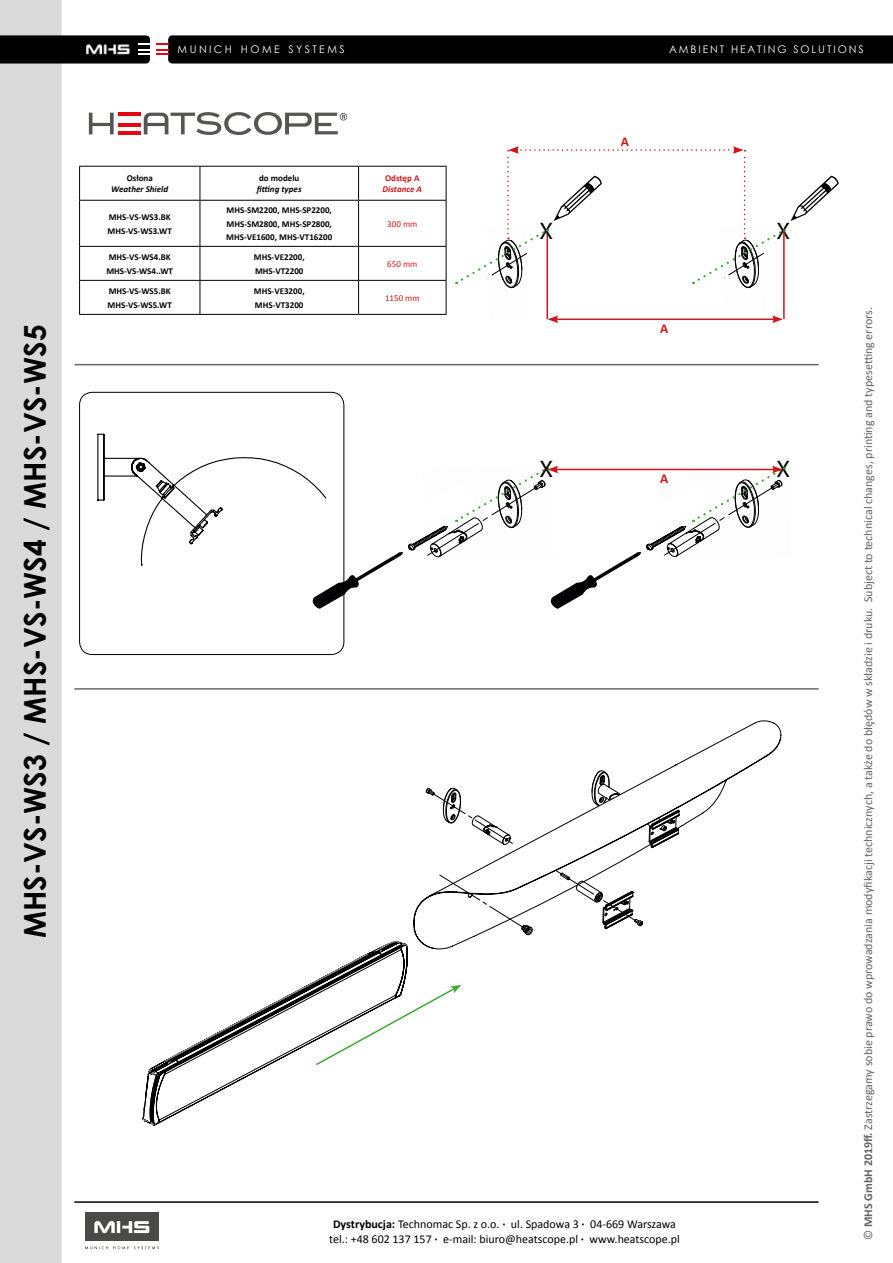
<style>
.page{position:relative;width:893px;height:1263px;background:#fff}
.page>*{position:absolute;margin:0;border:0;box-sizing:border-box;transform-origin:0 0}
.t1{font:700 30px "Century Gothic";color:#000}
.t2{font:24px "Myriad Pro";color:#000}
.t3{font:700 13.5px "Calibri";color:#cd171a}
.t4{font:12px "Calibri";color:#646363}
.t5{font:12px/14.4px "Calibri";color:#000;text-align:center}
.t6{font:10.5px "Century Gothic";letter-spacing:.18em;color:#fff}
.t7{font:10.5px "Century Gothic";letter-spacing:.23em;color:#fff}
.t8{font:700 9px/13.6px "Calibri";color:#000}
.t9{font:italic 700 9px "Calibri";color:#000}
.t10{font:9px "Calibri";color:#cd171a}
.t11{font:italic 700 9px "Calibri";color:#cd171a}
.t12{font:700 9px "Calibri";color:#cd171a}
.t13{font:8.1px "Arial Narrow";color:#000}
.s1{font-weight:700}
</style>
<div class="page">
<div style="left:0;top:0;width:62px;height:1263px;background:#dadada"></div>
<hr style="left:74px;top:1201px;width:745px;height:2px;background:#000">
<svg style="left:156px;top:35px;width:737px;height:29px;background:#0c0b0b"></svg>
<svg style="left:0;top:35px;width:150px;height:29px;background:#191919"></svg>
<svg style="left:413px;top:720px;width:369px;height:230px"></svg>
<hr style="left:79px;top:166px;width:121px;height:1px;background:#000">
<hr style="left:79px;top:167px;width:1px;height:33px;background:#000">
<hr style="left:200px;top:166px;width:159px;height:1px;background:#000">
<hr style="left:200px;top:167px;width:1px;height:33px;background:#000">
<hr style="left:359px;top:166px;width:87px;height:1px;background:#000">
<hr style="left:358px;top:167px;width:1px;height:33px;background:#000">
<hr style="left:446px;top:167px;width:1px;height:33px;background:#000">
<hr style="left:200px;top:200px;width:159px;height:1px;background:#000">
<hr style="left:359px;top:200px;width:87px;height:1px;background:#000">
<hr style="left:358px;top:201px;width:1px;height:45px;background:#000">
<hr style="left:446px;top:201px;width:1px;height:45px;background:#000">
<hr style="left:200px;top:246px;width:159px;height:1px;background:#000">
<hr style="left:359px;top:246px;width:87px;height:1px;background:#000">
<hr style="left:358px;top:247px;width:1px;height:33px;background:#000">
<hr style="left:446px;top:247px;width:1px;height:33px;background:#000">
<hr style="left:200px;top:280px;width:159px;height:1px;background:#000">
<hr style="left:359px;top:280px;width:87px;height:1px;background:#000">
<hr style="left:358px;top:281px;width:1px;height:33px;background:#000">
<hr style="left:446px;top:281px;width:1px;height:33px;background:#000">
<hr style="left:200px;top:314px;width:159px;height:1px;background:#000">
<hr style="left:359px;top:314px;width:87px;height:1px;background:#000">
<hr style="left:79px;top:200px;width:121px;height:1px;background:#000">
<hr style="left:79px;top:201px;width:1px;height:45px;background:#000">
<hr style="left:200px;top:201px;width:1px;height:45px;background:#000">
<hr style="left:79px;top:246px;width:121px;height:1px;background:#000">
<hr style="left:79px;top:247px;width:1px;height:33px;background:#000">
<hr style="left:200px;top:247px;width:1px;height:33px;background:#000">
<hr style="left:79px;top:280px;width:121px;height:1px;background:#000">
<hr style="left:79px;top:281px;width:1px;height:33px;background:#000">
<hr style="left:200px;top:281px;width:1px;height:33px;background:#000">
<hr style="left:79px;top:314px;width:121px;height:1px;background:#000">
<hr style="left:74px;top:364px;width:745px;height:1px;background:#000">
<svg style="left:148px;top:941px;width:259px;height:184px"></svg>
<svg style="left:97px;top:433px;width:688px;height:176px"></svg>
<div style="left:79px;top:392px;width:265px;height:263px;border:1px solid #000;border-radius:13px"></div>
<hr style="left:74px;top:688px;width:745px;height:2px;background:#000">
<svg style="left:143px;top:952px;width:318px;height:171px"></svg>
<svg style="left:89px;top:112px;width:258px;height:23px"></svg>
<hr style="left:118px;top:131px;width:23px;height:3px;background:#e30613">
<hr style="left:118px;top:123px;width:23px;height:3px;background:#e30613">
<hr style="left:118px;top:113px;width:23px;height:3px;background:#e30613">
<div style="left:85px;top:1212px;width:74px;height:29px;background:#4a4a49"></div>
<svg style="left:85px;top:1246px;width:74px;height:3px"></svg>
<svg style="left:94px;top:1221px;width:55px;height:12px"></svg>
<svg style="left:456px;top:146px;width:330px;height:177px"></svg>
<h1 class="t1" style="left:12px;top:938px;width:615px;rotate:-90deg">MHS-VS-WS3 / MHS-VS-WS4 / MHS-VS-WS5</h1>
<p class="t7" style="left:178px;top:41px;width:168px">MUNICH HOME SYSTEMS</p>
<p class="t6" style="left:669px;top:41px;width:196px">AMBIENT HEATING SOLUTIONS</p>
<p class="t8" style="left:127px;top:171px;width:28px">Osłona</p>
<p class="t9" style="left:111px;top:183px;width:59px">Weather Shield</p>
<p class="t8" style="left:259px;top:171px;width:42px">do modelu</p>
<p class="t9" style="left:257px;top:183px;width:46px">fitting types</p>
<p class="t8" style="left:108px;top:210px;width:66px">MHS-VS-WS3.BK<br>MHS-VS-WS3.WT</p>
<p class="t8" style="left:226px;top:203px;width:107px;text-align:justify">MHS-SM2200, MHS-SP2200, MHS-SM2800, MHS-SP2800, MHS-VE1600, MHS-VT16200</p>
<p class="t12" style="left:385px;top:172px;width:36px">Odstęp A</p>
<p class="t11" style="left:383px;top:183px;width:41px">Distance A</p>
<p class="t10" style="left:387px;top:218px;width:32px">300 mm</p>
<p class="t8" style="left:106px;top:250px;width:68px">MHS-VS-WS4.BK<br>MHS-VS-WS4..WT</p>
<p class="t8" style="left:254px;top:250px;width:52px">MHS-VE2200,<br>MHS-VT2200</p>
<p class="t10" style="left:387px;top:258px;width:32px">650 mm</p>
<p class="t8" style="left:108px;top:284px;width:66px">MHS-VS-WS5.BK<br>MHS-VS-WS5.WT</p>
<p class="t8" style="left:254px;top:284px;width:52px">MHS-VE3200,<br>MHS-VT3200</p>
<p class="t10" style="left:385px;top:292px;width:36px">1150 mm</p>
<h3 class="t3" style="left:621px;top:133px;width:10px">A</h3>
<h2 class="t2" style="left:540px;top:216px;width:15px">X</h2>
<h2 class="t2" style="left:776px;top:216px;width:15px">X</h2>
<h2 class="t2" style="left:540px;top:454px;width:15px">X</h2>
<h3 class="t3" style="left:660px;top:320px;width:10px">A</h3>
<h3 class="t3" style="left:660px;top:470px;width:10px">A</h3>
<h2 class="t2" style="left:776px;top:454px;width:15px">X</h2>
<h3 class="t5" style="left:329px;top:1217px;width:352px"><span class="s1">Dystrybucja:</span> Technomac Sp. z o.o. <span class="s1">·</span> ul. Spadowa 3 <span class="s1">·</span> 04-669 Warszawa tel.: +48 602 137 157 <span class="s1">·</span> e-mail: biuro@heatscope.pl <span class="s1">·</span> www.heatscope.pl</h3>
<h3 class="t4" style="left:860px;top:1240px;width:934px;rotate:-90deg">© <span class="s1">MHS GmbH 2019ff.</span> Zastrzegamy sobie prawo do wprowadzania modyfikacji technicznych, a także do błędów w składzie i druku. Subject to technical changes, printing and typesetting errors.</h3>
<p class="t13" style="left:856px;top:624px;width:25px;rotate:-2deg">Material</p>
<p class="t13" style="left:861px;top:770px;width:19px;rotate:-2deg">Ers.f.:</p>
</div>
